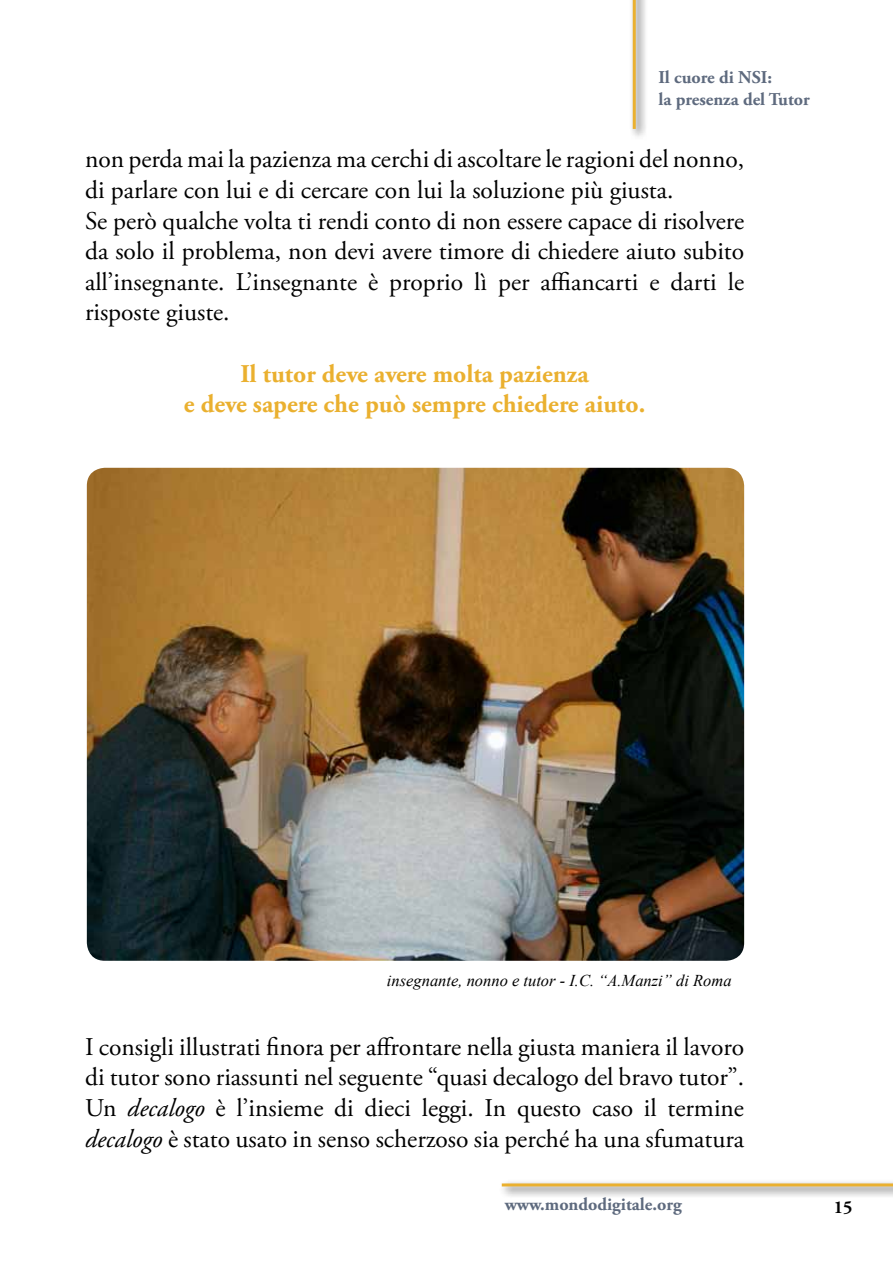
<style>
.page{position:relative;width:893px;height:1263px;background:#fff}
.page>*{position:absolute;margin:0;border:0;box-sizing:border-box;transform-origin:0 0}
.t1{font:25.5px/30.6px "Adobe Garamond Pro";color:#000}
.t2{font:700 25.5px/30.6px "Adobe Garamond Pro";color:#eab02f;text-align:center}
.t3{font:700 18px/21.6px "Adobe Garamond Pro";color:#5e6a7e}
.t4{font:700 18px "Adobe Garamond Pro";color:#000}
.t5{font:italic 16.5px "Times New Roman";color:#000}
.s1{font-style:italic}
</style>
<div class="page">
<div style="left:629px;top:0;width:19px;height:141px;background:#000;opacity:.75"></div>
<hr style="left:633px;top:0;width:3px;height:129px;background:#eab02f">
<div style="left:498px;top:1179px;width:395px;height:20px;background:#000;opacity:.75"></div>
<hr style="left:502px;top:1183px;width:391px;height:3px;background:#eab02f">
<img style="left:87px;top:468px;width:657px;height:493px">
<p class="t3" style="left:658px;top:67px;width:153px">Il cuore di NSI:<br>la presenza del Tutor</p>
<p class="t1" style="left:85px;top:145px;width:661px">non perda mai la pazienza ma cerchi di ascoltare le ragioni del nonno, di parlare con lui e di cercare con lui la soluzione più giusta.<br>Se però qualche volta ti rendi conto di non essere capace di risolvere da solo il problema, non devi avere timore di chiedere aiuto subito all’insegnante. L’insegnante è proprio lì per affiancarti e darti le risposte giuste.</p>
<p class="t2" style="left:184px;top:359px;width:463px">Il tutor deve avere molta pazienza<br>e deve sapere che può sempre chiedere aiuto.</p>
<p class="t5" style="left:387px;top:969px;width:346px">insegnante, nonno e tutor - I.C. “A.Manzi” di Roma</p>
<p class="t1" style="left:85px;top:1032px;width:661px;text-align:justify">I consigli illustrati finora per affrontare nella giusta maniera il lavoro di tutor sono riassunti nel seguente “quasi decalogo del bravo tutor”.<br>Un <span class="s1">decalogo</span> è l’insieme di dieci leggi. In questo caso il termine <span class="s1">decalogo</span> è stato usato in senso scherzoso sia perché ha una sfumatura</p>
<p class="t3" style="left:505px;top:1194px;width:179px">www.mondodigitale.org</p>
<p class="t4" style="left:834px;top:1197px;width:20px">15</p>
</div>
